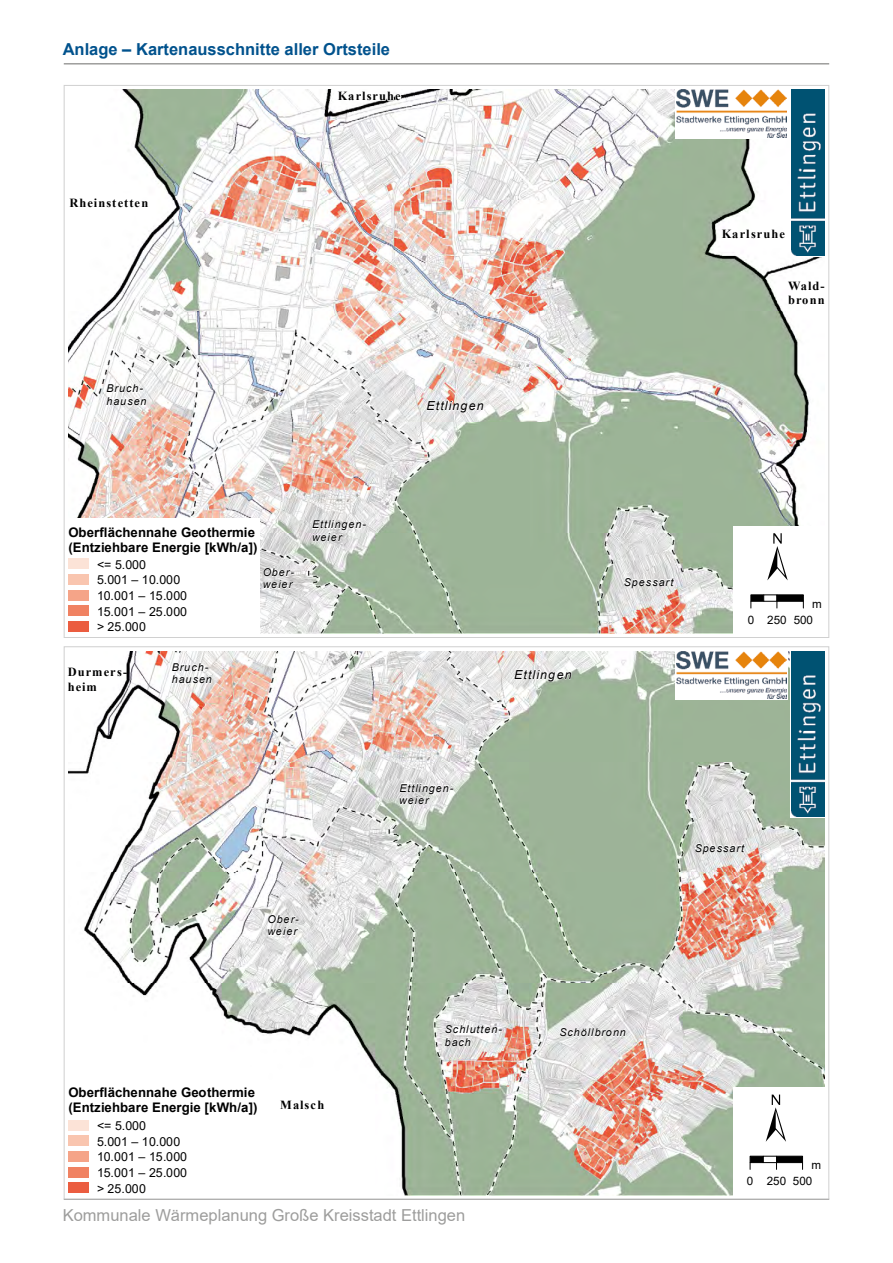
<style>
.page{position:relative;width:893px;height:1263px;background:#fff}
.page>*{position:absolute;margin:0;border:0;box-sizing:border-box;transform-origin:0 0}
.t1{font:16.5px "Arial";color:#9d9d9c}
.t2{font:700 16.5px "Arial";color:#00528d}
.t3{font:700 13.2px/15.1px "Arial";color:#000}
.t4{font:12.45px/15.6px "Arial";letter-spacing:-.01em;color:#000}
.t5{font:700 12.45px/14.4px "Times New Roman";letter-spacing:.09em;color:#000}
.t6{font:italic 12.45px "Arial";letter-spacing:.09em;color:#000}
.t7{font:11.55px "Arial";letter-spacing:-.005em;color:#000}
.t8{font:italic 10.8px/12.5px "Arial";letter-spacing:.075em;color:#000}
</style>
<div class="page">
<hr style="left:64px;top:1198px;width:765px;height:2px;background:#9d9d9c">
<hr style="left:64px;top:63px;width:765px;height:2px;background:#9d9d9c">
<img style="left:69px;top:651px;width:756px;height:544px">
<div style="left:733px;top:1088px;width:94px;height:109px;background:#fff"></div>
<div style="left:66px;top:1078px;width:196px;height:119px;background:#fff"></div>
<svg style="left:559px;top:1027px;width:67px;height:10px"></svg>
<svg style="left:694px;top:843px;width:51px;height:11px"></svg>
<svg style="left:445px;top:1024px;width:58px;height:22px"></svg>
<div style="left:69px;top:1120px;width:20px;height:10px;background:#fce3d7"></div>
<div style="left:69px;top:1136px;width:20px;height:10px;background:#f9c5af"></div>
<div style="left:69px;top:1151px;width:20px;height:10px;background:#f5a488"></div>
<div style="left:69px;top:1167px;width:20px;height:10px;background:#f08262"></div>
<div style="left:69px;top:1182px;width:20px;height:10px;background:#eb5d40"></div>
<svg style="left:268px;top:914px;width:31px;height:22px"></svg>
<svg style="left:766px;top:1094px;width:20px;height:48px"></svg>
<div style="left:750px;top:1156px;width:14px;height:7px;background:#000;border:1px solid #000"></div>
<div style="left:763px;top:1156px;width:14px;height:7px;background:#fff;border:1px solid #000"></div>
<div style="left:776px;top:1156px;width:27px;height:7px;background:#000;border:1px solid #000"></div>
<svg style="left:279px;top:1093px;width:46px;height:17px"></svg>
<div style="left:790px;top:649px;width:37px;height:169px;background:#fff"></div>
<img style="left:791px;top:651px;width:34px;height:165px">
<div style="left:675px;top:649px;width:113px;height:51px;background:#fff"></div>
<img style="left:676px;top:651px;width:110px;height:47px">
<svg style="left:514px;top:669px;width:58px;height:13px"></svg>
<svg style="left:399px;top:783px;width:55px;height:22px"></svg>
<svg style="left:172px;top:662px;width:40px;height:22px"></svg>
<img style="left:69px;top:90px;width:753px;height:544px">
<div style="left:733px;top:526px;width:94px;height:110px;background:#fff"></div>
<div style="left:66px;top:518px;width:194px;height:118px;background:#fff"></div>
<svg style="left:336px;top:90px;width:68px;height:12px"></svg>
<svg style="left:69px;top:196px;width:80px;height:13px"></svg>
<svg style="left:624px;top:577px;width:50px;height:11px"></svg>
<div style="left:69px;top:559px;width:20px;height:10px;background:#fce3d7"></div>
<div style="left:69px;top:574px;width:20px;height:10px;background:#f9c5af"></div>
<div style="left:69px;top:590px;width:20px;height:10px;background:#f5a488"></div>
<div style="left:69px;top:606px;width:20px;height:10px;background:#f08262"></div>
<div style="left:69px;top:621px;width:20px;height:10px;background:#eb5d40"></div>
<svg style="left:720px;top:228px;width:68px;height:12px"></svg>
<svg style="left:263px;top:567px;width:31px;height:22px"></svg>
<svg style="left:767px;top:533px;width:21px;height:47px"></svg>
<div style="left:750px;top:594px;width:14px;height:8px;background:#000;border:1px solid #000"></div>
<div style="left:763px;top:594px;width:14px;height:8px;background:#fff;border:1px solid #000"></div>
<div style="left:776px;top:594px;width:28px;height:8px;background:#000;border:1px solid #000"></div>
<svg style="left:787px;top:279px;width:35px;height:27px"></svg>
<svg style="left:790px;top:89px;width:35px;height:168px"></svg>
<img style="left:791px;top:90px;width:34px;height:165px">
<svg style="left:675px;top:89px;width:113px;height:50px"></svg>
<img style="left:676px;top:90px;width:110px;height:47px">
<svg style="left:426px;top:400px;width:59px;height:13px"></svg>
<svg style="left:312px;top:520px;width:54px;height:22px"></svg>
<svg style="left:106px;top:384px;width:41px;height:21px"></svg>
<h1 class="t2" style="left:63px;top:37px;width:329px">Anlage – Kartenausschnitte aller Ortsteile</h1>
<p class="t5" style="left:69px;top:195px;width:80px">Rheinstetten</p>
<p class="t5" style="left:338px;top:88px;width:65px">Karlsruhe</p>
<p class="t8" style="left:107px;top:382px;width:42px">Bruch&shy;hausen</p>
<p class="t6" style="left:427px;top:398px;width:59px">Ettlingen</p>
<p class="t5" style="left:722px;top:226px;width:65px">Karlsruhe</p>
<p class="t5" style="left:788px;top:278px;width:38px">Wald&shy;bronn</p>
<p class="t3" style="left:69px;top:525px;width:190px">Oberflächennahe Geothermie (Entziehbare Energie [kWh/a])</p>
<p class="t4" style="left:97px;top:557px;width:92px">&lt;= 5.000<br>5.001 – 10.000<br>10.001 – 15.000<br>15.001 – 25.000 &gt; 25.000</p>
<p class="t8" style="left:263px;top:566px;width:33px">Ober&shy;weier</p>
<p class="t5" style="left:68px;top:665px;width:61px">Durmers&shy;heim</p>
<p class="t8" style="left:172px;top:661px;width:42px">Bruch&shy;hausen</p>
<p class="t8" style="left:312px;top:519px;width:56px">Ettlingen&shy;weier</p>
<p class="t6" style="left:514px;top:666px;width:59px">Ettlingen</p>
<p class="t8" style="left:624px;top:576px;width:51px">Spessart</p>
<p class="t7" style="left:812px;top:596px;width:11px">m</p>
<p class="t7" style="left:748px;top:612px;width:67px">0 250 500</p>
<p class="t8" style="left:268px;top:913px;width:33px">Ober&shy;weier</p>
<p class="t3" style="left:69px;top:1084px;width:190px">Oberflächennahe Geothermie (Entziehbare Energie [kWh/a])</p>
<p class="t4" style="left:97px;top:1118px;width:92px">&lt;= 5.000<br>5.001 – 10.000<br>10.001 – 15.000<br>15.001 – 25.000 &gt; 25.000</p>
<p class="t5" style="left:280px;top:1097px;width:46px">Malsch</p>
<p class="t8" style="left:399px;top:782px;width:56px">Ettlingen&shy;weier</p>
<p class="t8" style="left:445px;top:1023px;width:59px">Schlutten&shy;bach</p>
<h1 class="t1" style="left:63px;top:1203px;width:404px">Kommunale Wärmeplanung Große Kreisstadt Ettlingen</h1>
<p class="t8" style="left:559px;top:1026px;width:68px">Schöllbronn</p>
<p class="t8" style="left:695px;top:842px;width:51px">Spessart</p>
<p class="t7" style="left:811px;top:1157px;width:11px">m</p>
<p class="t7" style="left:747px;top:1173px;width:67px">0 250 500</p>
</div>
